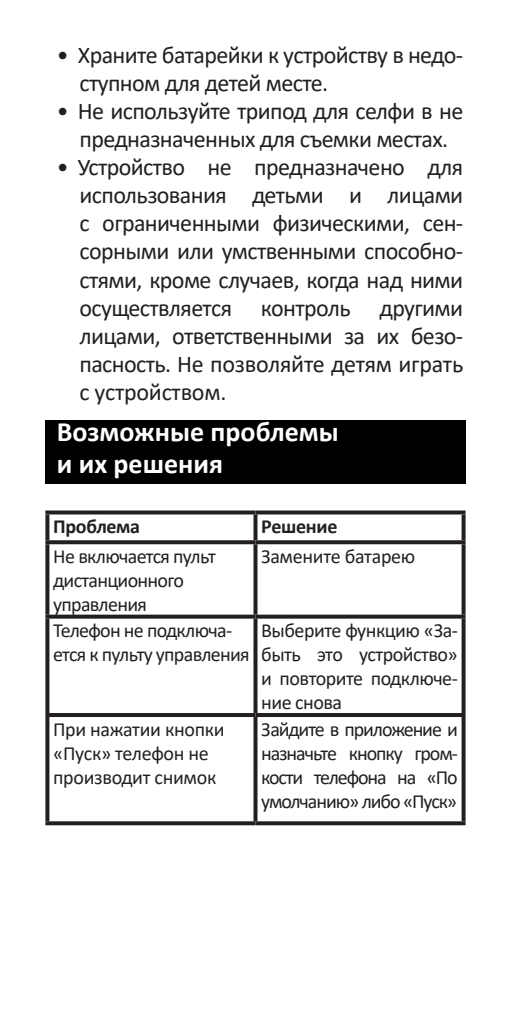
<style>
.page{position:relative;width:511px;height:1021px;background:#fff}
.page>*{position:absolute;margin:0;border:0;box-sizing:border-box;transform-origin:0 0}
.Заголовок_12{font:700 28px/32px "Calibri";color:#fff}
.t1{font:24px/28px "Calibri";letter-spacing:-.025em;color:#231f20}
.t2{font:20px/24px "Calibri";letter-spacing:-.035em;color:#231f20}
.t3{font:20px/24px "Calibri";letter-spacing:-.015em;color:#231f20}
.t4{font:700 20px "Calibri";letter-spacing:-.015em;color:#231f20}
</style>
<div class="page">
<div style="left:45px;top:420px;width:420px;height:63px;background:#000001"></div>
<svg style="left:45px;top:510px;width:210px;height:4px"></svg>
<svg style="left:45px;top:514px;width:4px;height:26px"></svg>
<svg style="left:255px;top:510px;width:210px;height:4px"></svg>
<svg style="left:253px;top:514px;width:4px;height:26px"></svg>
<svg style="left:461px;top:514px;width:4px;height:26px"></svg>
<svg style="left:45px;top:540px;width:210px;height:4px"></svg>
<svg style="left:45px;top:544px;width:4px;height:70px"></svg>
<svg style="left:255px;top:540px;width:210px;height:4px"></svg>
<svg style="left:253px;top:544px;width:4px;height:70px"></svg>
<svg style="left:461px;top:544px;width:4px;height:70px"></svg>
<svg style="left:45px;top:614px;width:210px;height:4px"></svg>
<svg style="left:45px;top:618px;width:4px;height:95px"></svg>
<svg style="left:255px;top:614px;width:210px;height:4px"></svg>
<svg style="left:253px;top:618px;width:4px;height:95px"></svg>
<svg style="left:461px;top:618px;width:4px;height:95px"></svg>
<hr style="left:45px;top:713px;width:210px;height:4px;background:#231f20">
<svg style="left:45px;top:717px;width:4px;height:104px"></svg>
<hr style="left:255px;top:713px;width:210px;height:4px;background:#231f20">
<svg style="left:253px;top:717px;width:4px;height:104px"></svg>
<svg style="left:461px;top:717px;width:4px;height:104px"></svg>
<svg style="left:45px;top:821px;width:210px;height:4px"></svg>
<svg style="left:255px;top:821px;width:210px;height:4px"></svg>
<p class="t1" style="left:79px;top:41px;width:385px;text-indent:-23px">• Храните батарейки к устройству в недо&shy;ступном для детей месте.</p>
<p class="t1" style="left:57px;top:97px;width:407px;text-align:center">• Не используйте трипод для селфи в не предназначенных для съемки местах.</p>
<p class="t1" style="left:79px;top:153px;width:385px;text-align:justify;text-indent:-23px">• Устройство не предназначено для использования детьми и лицами с ограниченными физическими, сен&shy;сорными или умственными способно&shy;стями, кроме случаев, когда над ними осуществляется контроль другими лицами, ответственными за их безо&shy;пасность. Не позволяйте детям играть с устройством.</p>
<p class="Заголовок_12" style="left:57px;top:415px;width:283px">Возможные проблемы и их решения</p>
<p class="t4" style="left:53px;top:512px;width:88px">Проблема</p>
<p class="t4" style="left:261px;top:512px;width:78px">Решение</p>
<p class="t2" style="left:53px;top:544px;width:164px">Не включается пульт дистанционного управления</p>
<p class="t3" style="left:261px;top:544px;width:156px">Замените батарею</p>
<p class="t2" style="left:53px;top:618px;width:198px">Телефон не подключа&shy;ется к пульту управления</p>
<p class="t2" style="left:261px;top:618px;width:198px;text-align:justify">Выберите функцию «За&shy;быть это устройство» и повторите подключе&shy;ние снова</p>
<p class="t3" style="left:53px;top:716px;width:173px">При нажатии кнопки «Пуск» телефон не производит снимок</p>
<p class="t2" style="left:261px;top:716px;width:198px;text-align:justify">Зайдите в приложение и назначьте кнопку гром&shy;кости телефона на «По умолчанию» либо «Пуск»</p>
</div>
